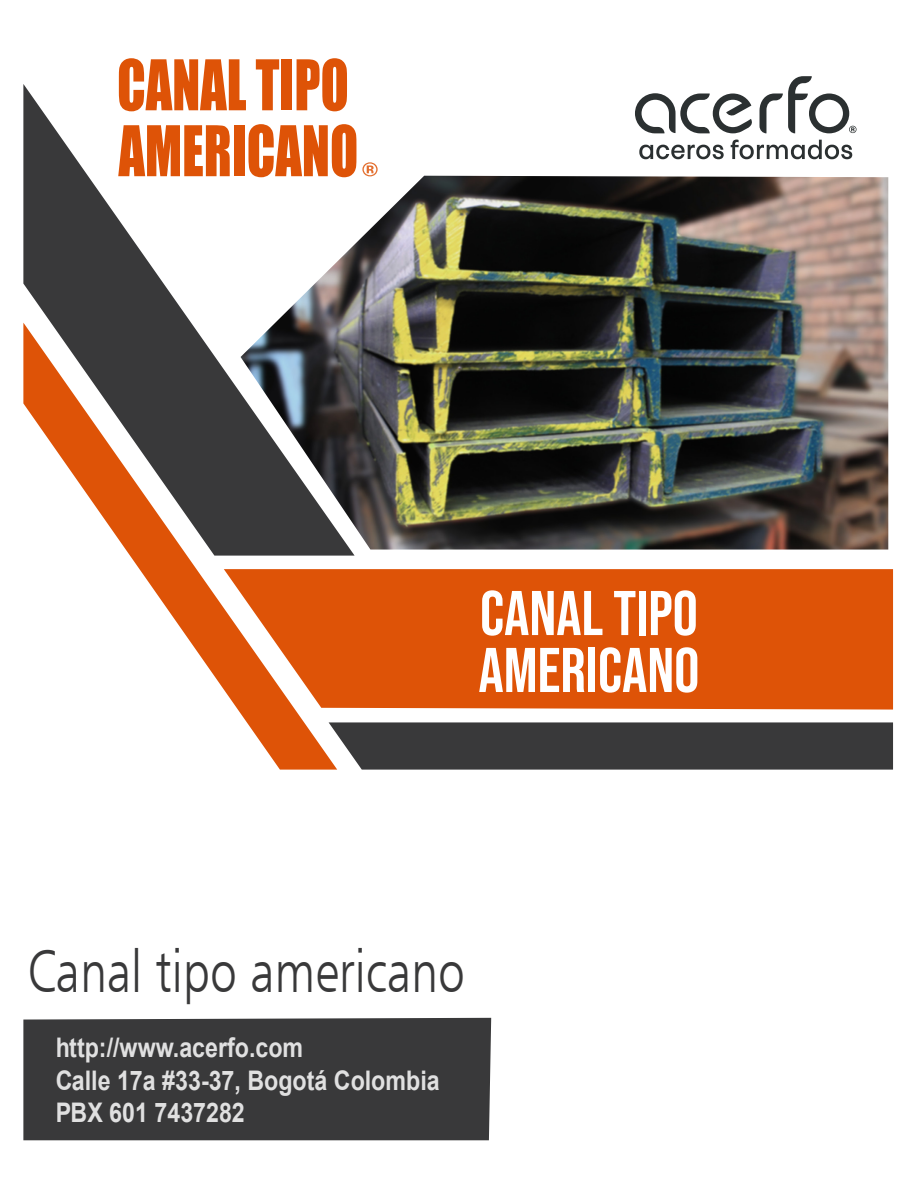
<style>
.page{position:relative;width:918px;height:1188px;background:#fff}
.page>*{position:absolute;margin:0;border:0;box-sizing:border-box;transform-origin:0 0}
.t1{font:64.5px/65.8px "Impact";color:#de5307;scale:.8 1}
.t2{font:63px/57px "Bebas Neue";color:#fff}
.t3{font:60px "Humanist 777 BT Light B";color:#39393a;scale:.8 1}
.t4{font:700 27px/32.4px "Arial";color:#fff;scale:.86 1}
</style>
<div class="page">
<div style="left:337px;top:569px;width:556px;height:141px;background:#de5307"></div>
<div style="left:23px;top:1018px;width:468px;height:122px;background:#39393a"></div>
<svg style="left:23px;top:84px;width:332px;height:472px"></svg>
<svg style="left:362px;top:162px;width:16px;height:14px"></svg>
<div style="left:337px;top:722px;width:556px;height:48px;background:#39393a"></div>
<svg style="left:23px;top:323px;width:314px;height:447px"></svg>
<img style="left:241px;top:176px;width:647px;height:374px">
<svg style="left:635px;top:93px;width:117px;height:40px"></svg>
<svg style="left:760px;top:76px;width:97px;height:57px"></svg>
<svg style="left:639px;top:145px;width:85px;height:14px"></svg>
<svg style="left:731px;top:140px;width:121px;height:19px"></svg>
<h1 class="t1" style="left:117px;top:50px;width:303px">CANAL TIPO<br>AMERICANO</h1>
<h2 class="t2" style="left:478px;top:584px;width:223px">CANAL TIPO<br>AMERICANO</h2>
<h3 class="t3" style="left:28px;top:934px;width:548px">Canal tipo americano</h3>
<p class="t4" style="left:55px;top:1032px;width:449px">http://www.acerfo.com<br>Calle 17a #33-37, Bogotá Colombia<br>PBX 601 7437282</p>
</div>
